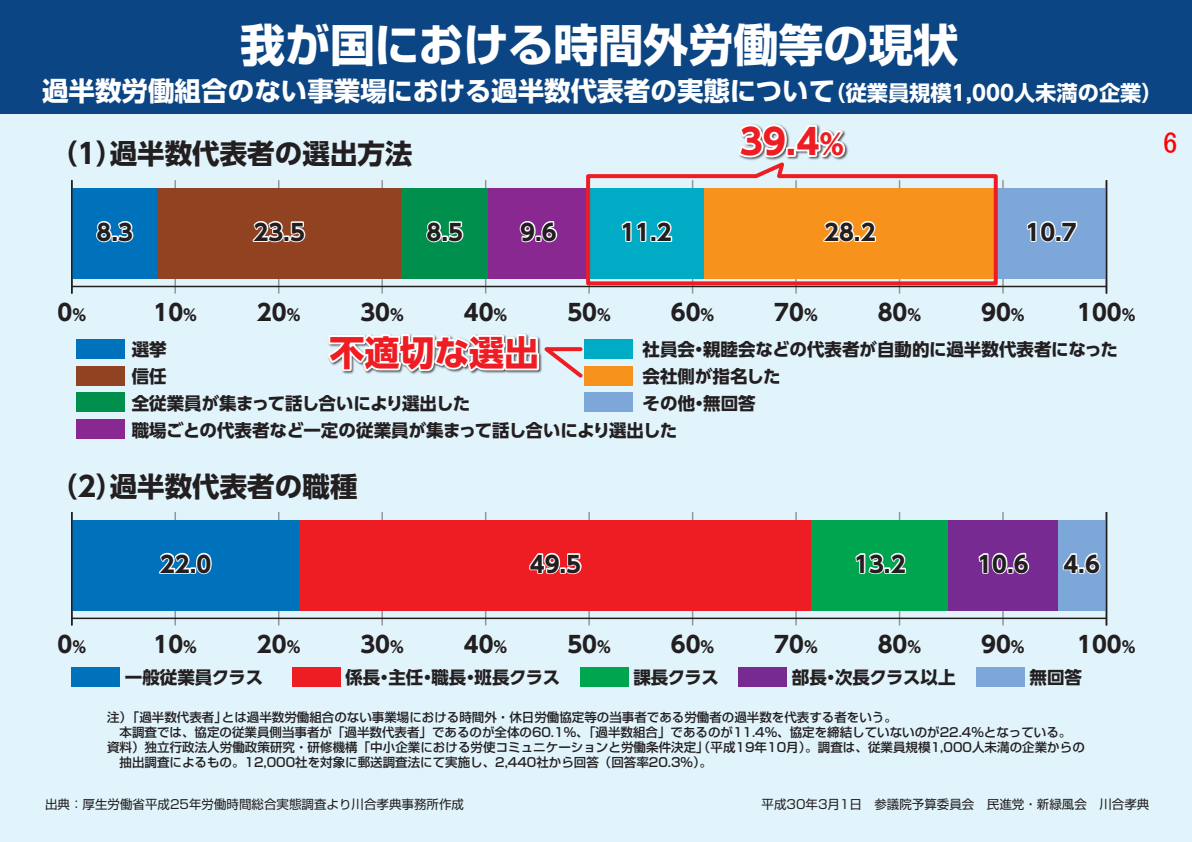
<style>
.page{position:relative;width:1192px;height:842px;background:#e1f4fc}
.page>*{position:absolute;margin:0;border:0;box-sizing:border-box;transform-origin:0 0}
.t1{font:700 45px "Shin Go Pro";color:#fff}
.t2{font:700 35px "UD Shin Go Pro";color:#ee1d23}
.t3{font:30px "MSUI Gothic";color:#f00}
.t4{font:700 27.5px "UD Shin Go Pro";color:#231f20}
.t5{font:700 26.5px "UD Shin Go Pro";color:#fff}
.t6{font:700 22.5px "UD Shin Go Pro";color:#231f20}
.t7{font:700 17.5px "UD Shin Go Pro";color:#231f20}
.t8{font:700 17.5px/26.9px "UD Shin Go Pro";letter-spacing:-.02em;color:#231f20}
.t9{font:500 12.5px/15px "Shin Go Pro";color:#231f20}
.t10{font:12.5px "Shin Go Pro";color:#231f20}
.s1{font-size:21.2px}
.s2{font-size:28px}
.s3{font-size:15.75px}
</style>
<div class="page">
<div style="left:0;top:0;width:1192px;height:113px;background:#0c4584"></div>
<hr style="left:175px;top:180px;width:1px;height:114px;background:#939598">
<hr style="left:278px;top:180px;width:1px;height:114px;background:#939598">
<hr style="left:381px;top:180px;width:2px;height:114px;background:#939598">
<hr style="left:485px;top:180px;width:1px;height:114px;background:#939598">
<hr style="left:588px;top:180px;width:2px;height:114px;background:#939598">
<hr style="left:692px;top:180px;width:1px;height:114px;background:#939598">
<hr style="left:795px;top:180px;width:2px;height:114px;background:#939598">
<hr style="left:899px;top:180px;width:1px;height:114px;background:#939598">
<hr style="left:1002px;top:180px;width:2px;height:114px;background:#939598">
<hr style="left:72px;top:286px;width:1034px;height:1px;background:#231f20">
<div style="left:72px;top:188px;width:86px;height:91px;background:#0072bc"></div>
<hr style="left:175px;top:512px;width:1px;height:113px;background:#939598">
<hr style="left:278px;top:512px;width:1px;height:113px;background:#939598">
<hr style="left:381px;top:512px;width:2px;height:113px;background:#939598">
<hr style="left:485px;top:512px;width:1px;height:113px;background:#939598">
<hr style="left:588px;top:512px;width:2px;height:113px;background:#939598">
<hr style="left:692px;top:512px;width:1px;height:113px;background:#939598">
<hr style="left:795px;top:512px;width:2px;height:113px;background:#939598">
<hr style="left:899px;top:512px;width:1px;height:113px;background:#939598">
<hr style="left:1002px;top:512px;width:2px;height:113px;background:#939598">
<hr style="left:72px;top:618px;width:1034px;height:1px;background:#231f20">
<div style="left:72px;top:520px;width:227px;height:91px;background:#0072bc"></div>
<div style="left:299px;top:520px;width:513px;height:91px;background:#ee1d23"></div>
<div style="left:812px;top:520px;width:136px;height:91px;background:#00a54f"></div>
<div style="left:948px;top:520px;width:110px;height:91px;background:#772a91"></div>
<div style="left:1058px;top:520px;width:48px;height:91px;background:#7ca7d8"></div>
<div style="left:158px;top:188px;width:243px;height:91px;background:#914221"></div>
<div style="left:401px;top:188px;width:88px;height:91px;background:#008f4d"></div>
<div style="left:489px;top:188px;width:99px;height:91px;background:#892890"></div>
<div style="left:996px;top:188px;width:110px;height:91px;background:#7ca7d8"></div>
<div style="left:76px;top:339px;width:48px;height:20px;background:#0072bc"></div>
<div style="left:72px;top:667px;width:48px;height:20px;background:#0072bc"></div>
<div style="left:292px;top:667px;width:49px;height:20px;background:#ee1d23"></div>
<div style="left:580px;top:667px;width:49px;height:20px;background:#00a54f"></div>
<div style="left:739px;top:667px;width:48px;height:20px;background:#772a91"></div>
<div style="left:976px;top:667px;width:49px;height:20px;background:#7ca7d8"></div>
<div style="left:76px;top:366px;width:48px;height:19px;background:#914221"></div>
<div style="left:76px;top:392px;width:48px;height:20px;background:#008f4d"></div>
<div style="left:584px;top:339px;width:48px;height:20px;background:#00abc5"></div>
<div style="left:584px;top:366px;width:48px;height:19px;background:#f7931d"></div>
<div style="left:584px;top:392px;width:48px;height:20px;background:#7ca7d8"></div>
<div style="left:76px;top:419px;width:48px;height:19px;background:#892890"></div>
<svg style="left:96px;top:221px;width:38px;height:22px"></svg>
<svg style="left:159px;top:552px;width:53px;height:23px"></svg>
<svg style="left:529px;top:552px;width:53px;height:23px"></svg>
<svg style="left:855px;top:552px;width:52px;height:23px"></svg>
<svg style="left:978px;top:552px;width:52px;height:23px"></svg>
<svg style="left:1062px;top:552px;width:39px;height:23px"></svg>
<svg style="left:252px;top:221px;width:54px;height:22px"></svg>
<svg style="left:426px;top:221px;width:38px;height:22px"></svg>
<svg style="left:519px;top:221px;width:39px;height:22px"></svg>
<svg style="left:1026px;top:221px;width:52px;height:22px"></svg>
<hr style="left:1106px;top:180px;width:1px;height:114px;background:#231f20">
<hr style="left:71px;top:180px;width:2px;height:114px;background:#231f20">
<hr style="left:1106px;top:512px;width:1px;height:113px;background:#231f20">
<hr style="left:71px;top:512px;width:2px;height:113px;background:#231f20">
<svg style="left:584px;top:174px;width:416px;height:112px;background:#bd9b61"></svg>
<img style="left:735px;top:162px;width:117px;height:13px">
<svg style="left:739px;top:124px;width:109px;height:37px"></svg>
<svg style="left:328px;top:333px;width:255px;height:45px"></svg>
<h1 class="t1" style="left:240px;top:9px;width:720px">我が国における時間外労働等の現状</h1>
<h3 class="t5" style="left:42px;top:69px;width:1122px">過半数労働組合のない事業場における過半数代表者の実態について<span class="s1">（従業員規模1,000人未満の企業）</span></h3>
<h3 class="t4" style="left:50px;top:132px;width:364px">（1）過半数代表者の選出方法</h3>
<h2 class="t2" style="left:740px;top:113px;width:108px">39.4<span class="s2">％</span></h2>
<h3 class="t3" style="left:1163px;top:128px;width:16px">6</h3>
<h3 class="t6" style="left:97px;top:214px;width:38px">8.3</h3>
<h3 class="t6" style="left:254px;top:214px;width:53px">23.5</h3>
<h3 class="t6" style="left:427px;top:214px;width:38px">8.5</h3>
<h3 class="t6" style="left:520px;top:214px;width:38px">9.6</h3>
<h3 class="t6" style="left:620px;top:214px;width:53px">11.2</h3>
<h3 class="t6" style="left:824px;top:214px;width:53px">28.2</h3>
<h3 class="t6" style="left:1025px;top:214px;width:53px">10.7</h3>
<h3 class="t6" style="left:57px;top:294px;width:31px">0<span class="s3">％</span></h3>
<h3 class="t6" style="left:153px;top:294px;width:46px">10<span class="s3">％</span></h3>
<h3 class="t6" style="left:257px;top:294px;width:46px">20<span class="s3">％</span></h3>
<h3 class="t6" style="left:360px;top:294px;width:46px">30<span class="s3">％</span></h3>
<h3 class="t6" style="left:464px;top:294px;width:46px">40<span class="s3">％</span></h3>
<h3 class="t6" style="left:567px;top:294px;width:46px">50<span class="s3">％</span></h3>
<h3 class="t6" style="left:671px;top:294px;width:46px">60<span class="s3">％</span></h3>
<h3 class="t6" style="left:774px;top:294px;width:46px">70<span class="s3">％</span></h3>
<h3 class="t6" style="left:878px;top:294px;width:46px">80<span class="s3">％</span></h3>
<h3 class="t6" style="left:981px;top:294px;width:46px">90<span class="s3">％</span></h3>
<h3 class="t6" style="left:1077px;top:294px;width:61px">100<span class="s3">％</span></h3>
<h2 class="t2" style="left:329px;top:324px;width:211px">不適切な選出</h2>
<h3 class="t7" style="left:643px;top:335px;width:477px">社員会・親睦会などの代表者が自動的に過半数代表者になった</h3>
<h3 class="t7" style="left:643px;top:362px;width:140px">会社側が指名した</h3>
<h3 class="t7" style="left:643px;top:389px;width:115px">その他・無回答</h3>
<h3 class="t7" style="left:132px;top:416px;width:547px">職場ごとの代表者など一定の従業員が集まって話し合いにより選出した</h3>
<h3 class="t7" style="left:132px;top:335px;width:36px">選挙</h3>
<h3 class="t8" style="left:132px;top:363px;width:340px">信任<br>全従業員が集まって話し合いにより選出した</h3>
<h3 class="t4" style="left:50px;top:464px;width:309px">（2）過半数代表者の職種</h3>
<h3 class="t6" style="left:160px;top:546px;width:53px">22.0</h3>
<h3 class="t6" style="left:530px;top:546px;width:53px">49.5</h3>
<h3 class="t6" style="left:854px;top:546px;width:53px">13.2</h3>
<h3 class="t6" style="left:977px;top:546px;width:53px">10.6</h3>
<h3 class="t6" style="left:1063px;top:546px;width:38px">4.6</h3>
<h3 class="t6" style="left:57px;top:626px;width:31px">0<span class="s3">％</span></h3>
<h3 class="t6" style="left:153px;top:626px;width:46px">10<span class="s3">％</span></h3>
<h3 class="t6" style="left:257px;top:626px;width:46px">20<span class="s3">％</span></h3>
<h3 class="t6" style="left:360px;top:626px;width:46px">30<span class="s3">％</span></h3>
<h3 class="t6" style="left:464px;top:626px;width:46px">40<span class="s3">％</span></h3>
<h3 class="t6" style="left:567px;top:626px;width:46px">50<span class="s3">％</span></h3>
<h3 class="t6" style="left:671px;top:626px;width:46px">60<span class="s3">％</span></h3>
<h3 class="t6" style="left:774px;top:626px;width:46px">70<span class="s3">％</span></h3>
<h3 class="t6" style="left:878px;top:626px;width:46px">80<span class="s3">％</span></h3>
<h3 class="t6" style="left:981px;top:626px;width:46px">90<span class="s3">％</span></h3>
<h3 class="t6" style="left:1077px;top:626px;width:61px">100<span class="s3">％</span></h3>
<h3 class="t7" style="left:125px;top:663px;width:140px">一般従業員クラス</h3>
<h3 class="t7" style="left:345px;top:663px;width:216px">係長・主任・職長・班長クラス</h3>
<h3 class="t7" style="left:633px;top:663px;width:87px">課長クラス</h3>
<h3 class="t7" style="left:792px;top:663px;width:165px">部長・次長クラス以上</h3>
<h3 class="t7" style="left:1030px;top:663px;width:54px">無回答</h3>
<p class="t9" style="left:107px;top:708px;width:979px">注）「過半数代表者」とは過半数労働組合のない事業場における時間外・休日労働協定等の当事者である労働者の過半数を代表する者をいう。<br>　本調査では、協定の従業員側当事者が「過半数代表者」であるのが全体の60.1％、「過半数組合」であるのが11.4％、協定を締結していないのが22.4％となっている。資料）独立行政法人労働政策研究・研修機構「中小企業における労使コミュニケーションと労働条件決定」（平成19年10月）。調査は、従業員規模1,000人未満の企業からの　抽出調査によるもの。12,000社を対象に郵送調査法にて実施し、2,440社から回答（回答率20.3％）。</p>
<p class="t10" style="left:45px;top:794px;width:420px">出典：厚生労働省平成25年労働時間総合実態調査より川合孝典事務所作成</p>
<p class="t10" style="left:762px;top:794px;width:389px">平成30年3月1日　参議院予算委員会　民進党・新緑風会　川合孝典</p>
</div>
